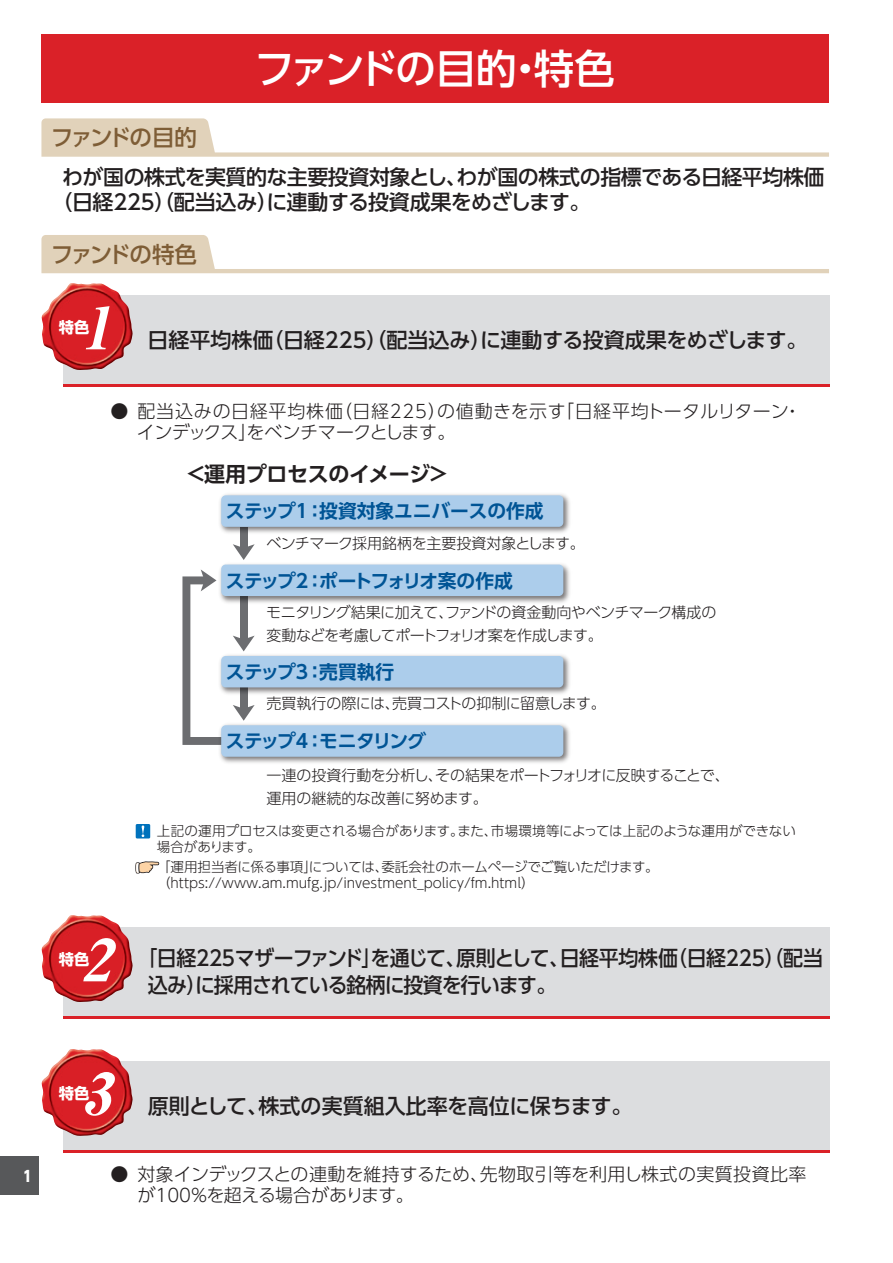
<style>
.page{position:relative;width:893px;height:1263px;background:#fff}
.page>*{position:absolute;margin:0;border:0;box-sizing:border-box;transform-origin:0 0}
.t1{font:italic 58.5px "Midashi Min Pr 5 MA31";color:#fff;scale:1.04 1}
.t2{font:500 40.5px "UD Shin Go Pro";letter-spacing:-.06em;color:#fff}
.t3{font:500 22.5px "UD Shin Go Pro";letter-spacing:-.095em;color:#7e5d36}
.t4{font:500 21px/25.5px "UD Shin Go Pro";letter-spacing:-.025em;color:#231f20}
.t5{font:500 21px/27px "UD Shin Go Pro";letter-spacing:-.025em;color:#231f20;scale:.95 1}
.t6{font:500 21px "UD Shin Go Pro";color:#231f20}
.t7{font:500 21px "UD Shin Go Pro";letter-spacing:-.005em;color:#231f20}
.t8{font:700 21px "UD Shin Go Pro De";letter-spacing:-.02em;color:#231f20}
.t9{font:700 18.75px "UD Shin Go Pro De";letter-spacing:-.01em;color:#005495}
.t10{font:700 18.75px "UD Shin Go Pro De";letter-spacing:-.065em;color:#005495}
.t11{font:700 18.75px "UD Shin Go Pro De";letter-spacing:-.04em;color:#005495}
.t12{font:300 18px/21px "UD Shin Go Pro";letter-spacing:.02em;color:#231f20}
.t13{font:300 18px/21px "UD Shin Go Pro";color:#231f20}
.t14{font:700 15.3px "UD Shin Go Pro";color:#fff}
.t15{font:300 15px/22.5px "UD Shin Go Pro";letter-spacing:-.03em;color:#231f20}
.t16{font:800 15px "UD Shin Go Pro";color:#fff;scale:.9 1}
.t17{font:300 13.5px/16.5px "UD Shin Go Pro";color:#231f20}
</style>
<div class="page">
<div style="left:0;top:1157px;width:38px;height:38px;background:#57585a"></div>
<div style="left:41px;top:35px;width:788px;height:68px;background:#da2128"></div>
<svg style="left:41px;top:118px;width:788px;height:39px"></svg>
<svg style="left:41px;top:235px;width:788px;height:38px"></svg>
<div style="left:63px;top:295px;width:766px;height:92px;background:#dcdddf"></div>
<hr style="left:63px;top:384px;width:766px;height:3px;background:#da2128">
<img style="left:41px;top:283px;width:92px;height:87px">
<div style="left:240px;top:527px;width:8px;height:22px;background:#6c6d70"></div>
<svg style="left:233px;top:544px;width:22px;height:16px"></svg>
<svg style="left:182px;top:569px;width:73px;height:176px"></svg>
<img style="left:219px;top:494px;width:351px;height:39px">
<div style="left:221px;top:495px;width:342px;height:32px;background:#accdeb;border-radius:4px"></div>
<img style="left:217px;top:564px;width:353px;height:41px">
<div style="left:221px;top:564px;width:342px;height:32px;background:#accdeb;border-radius:4px"></div>
<img style="left:217px;top:651px;width:353px;height:45px">
<div style="left:221px;top:656px;width:342px;height:31px;background:#accdeb;border-radius:4px"></div>
<img style="left:217px;top:721px;width:353px;height:42px">
<div style="left:221px;top:725px;width:342px;height:32px;background:#accdeb;border-radius:4px"></div>
<div style="left:136px;top:824px;width:14px;height:14px;background:#0072bc"></div>
<svg style="left:142px;top:825px;width:2px;height:12px"></svg>
<svg style="left:135px;top:861px;width:25px;height:13px"></svg>
<div style="left:63px;top:927px;width:766px;height:92px;background:#dcdddf"></div>
<hr style="left:63px;top:1016px;width:766px;height:3px;background:#da2128">
<img style="left:41px;top:915px;width:92px;height:87px">
<div style="left:63px;top:1061px;width:766px;height:92px;background:#dcdddf"></div>
<hr style="left:63px;top:1150px;width:766px;height:3px;background:#da2128">
<img style="left:41px;top:1049px;width:92px;height:87px">
<h2 class="t2" style="left:254px;top:36px;width:362px">ファンドの目的・特色</h2>
<h3 class="t3" style="left:51px;top:119px;width:147px">ファンドの目的</h3>
<h3 class="t4" style="left:51px;top:164px;width:774px;text-indent:11px">わが国の株式を実質的な主要投資対象とし、わが国の株式の指標である日経平均株価（日経225）（配当込み）に連動する投資成果をめざします。</h3>
<h3 class="t3" style="left:51px;top:236px;width:148px">ファンドの特色</h3>
<h1 class="t1" style="left:80px;top:282px;width:49px">1</h1>
<p class="t14" style="left:59px;top:315px;width:32px">特色</p>
<h3 class="t6" style="left:148px;top:323px;width:661px">日経平均株価（日経225）（配当込み）に連動する投資成果をめざします。</h3>
<p class="t12" style="left:137px;top:400px;width:666px;text-indent:-26px">● 配当込みの日経平均株価（日経225）の値動きを示す「日経平均トータルリターン・インデックス」をベンチマークとします。</p>
<h3 class="t8" style="left:185px;top:457px;width:266px">＜運用プロセスのイメージ＞</h3>
<p class="t9" style="left:226px;top:495px;width:319px">ステップ1：投資対象ユニバースの作成</p>
<p class="t15" style="left:266px;top:532px;width:320px">ベンチマーク採用銘柄を主要投資対象とします。</p>
<p class="t10" style="left:226px;top:566px;width:288px">ステップ2：ポートフォリオ案の作成</p>
<p class="t15" style="left:266px;top:601px;width:452px">モニタリング結果に加えて、ファンドの資金動向やベンチマーク構成の変動などを考慮してポートフォリオ案を作成します。</p>
<p class="t9" style="left:226px;top:657px;width:170px">ステップ3：売買執行</p>
<p class="t15" style="left:266px;top:692px;width:341px">売買執行の際には、売買コストの抑制に留意します。</p>
<p class="t11" style="left:226px;top:726px;width:202px">ステップ4：モニタリング</p>
<p class="t15" style="left:266px;top:764px;width:465px">一連の投資行動を分析し、その結果をポートフォリオに反映することで、運用の継続的な改善に努めます。</p>
<p class="t17" style="left:157px;top:822px;width:641px">上記の運用プロセスは変更される場合があります。また、市場環境等によっては上記のような運用ができない場合があります。</p>
<p class="t17" style="left:157px;top:858px;width:503px">「運用担当者に係る事項」については、委託会社のホームページでご覧いただけます。（https://www.am.mufg.jp/investment_policy/fm.html）</p>
<h1 class="t1" style="left:80px;top:914px;width:49px">2</h1>
<h3 class="t5" style="left:148px;top:944px;width:712px;text-indent:-10px">「日経225マザーファンド」を通じて、原則として、日経平均株価（日経225）（配当込み）に採用されている銘柄に投資を行います。</h3>
<p class="t14" style="left:59px;top:947px;width:32px">特色</p>
<p class="t16" style="left:23px;top:1163px;width:11px">1</p>
<h1 class="t1" style="left:80px;top:1048px;width:49px">3</h1>
<p class="t14" style="left:59px;top:1080px;width:32px">特色</p>
<h3 class="t7" style="left:148px;top:1088px;width:486px">原則として、株式の実質組入比率を高位に保ちます。</h3>
<p class="t13" style="left:137px;top:1163px;width:671px;text-indent:-27px">● 対象インデックスとの連動を維持するため、先物取引等を利用し株式の実質投資比率が100％を超える場合があります。</p>
</div>
